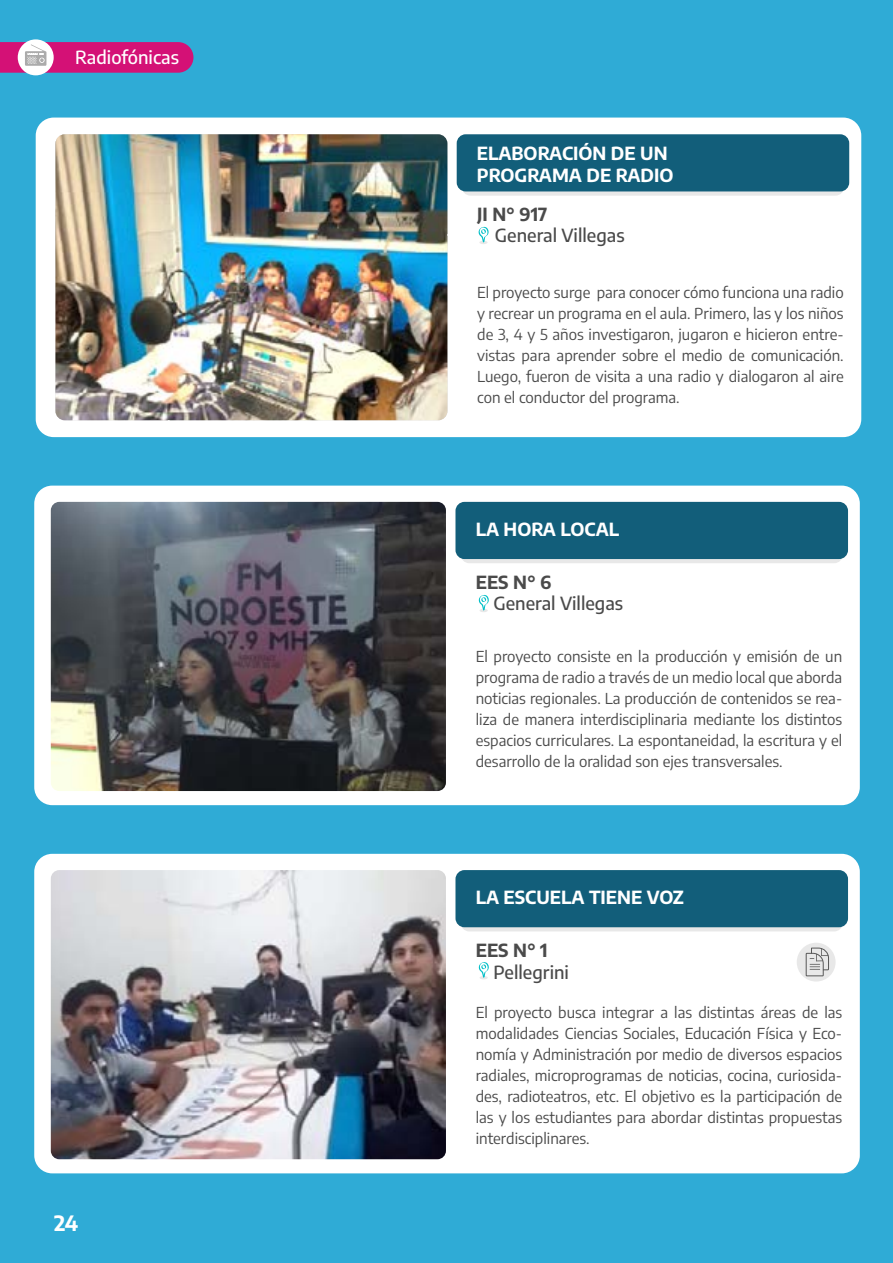
<style>
.page{position:relative;width:893px;height:1263px;background:#2fabd6}
.page>*{position:absolute;margin:0;border:0;box-sizing:border-box;transform-origin:0 0}
.t1{font:700 21px "Encode Sans";color:#fff}
.t2{font:700 18px/21.6px "Encode Sans";color:#fff}
.t3{font:500 18px "Encode Sans";color:#4a4a4a}
.t4{font:700 18px "Encode Sans";color:#4a4a4a}
.t5{font:500 18px "Encode Sans";color:#fff}
.t6{font:15px/21px "Encode Sans";color:#4a4a4a;text-align:justify}
</style>
<div class="page">
<div style="left:36px;top:118px;width:825px;height:319px;background:#fff;border-radius:18px"></div>
<img style="left:55px;top:134px;width:392px;height:286px">
<div style="left:34px;top:854px;width:826px;height:319px;background:#fff;border-radius:18px"></div>
<img style="left:51px;top:870px;width:395px;height:289px">
<div style="left:462px;top:138px;width:382px;height:58px;background:linear-gradient(to right,#e8e8e8,#e8e8e8);border-radius:9px"></div>
<div style="left:457px;top:134px;width:392px;height:57px;background:#125e7a;border-radius:9px"></div>
<div style="left:460px;top:874px;width:383px;height:57px;background:linear-gradient(to right,#e8e8e8,#e8e8e8);border-radius:9px"></div>
<div style="left:455px;top:870px;width:393px;height:57px;background:#125e7a;border-radius:9px"></div>
<svg style="left:478px;top:226px;width:11px;height:18px"></svg>
<div style="left:34px;top:486px;width:826px;height:319px;background:#fff;border-radius:18px"></div>
<img style="left:51px;top:502px;width:395px;height:289px">
<div style="left:460px;top:506px;width:383px;height:57px;background:#e8e8e8;border-radius:9px"></div>
<div style="left:455px;top:502px;width:393px;height:57px;background:#125e7a;border-radius:9px"></div>
<svg style="left:478px;top:594px;width:11px;height:18px"></svg>
<svg style="left:478px;top:962px;width:11px;height:17px"></svg>
<div style="left:797px;top:943px;width:39px;height:38px;background:#e8e8e8;border-radius:50%"></div>
<svg style="left:805px;top:947px;width:24px;height:30px"></svg>
<svg style="left:18px;top:39px;width:36px;height:36px"></svg>
<svg style="left:0;top:42px;width:193px;height:31px;background:#d2378a"></svg>
<p class="t5" style="left:75px;top:45px;width:105px">Radiofónicas</p>
<h1 class="t1" style="left:54px;top:1208px;width:26px">24</h1>
<p class="t2" style="left:477px;top:142px;width:198px">ELABORACIÓN DE UN<br>PROGRAMA DE RADIO</p>
<p class="t4" style="left:477px;top:202px;width:72px">JI N° 917</p>
<p class="t3" style="left:495px;top:223px;width:131px">General Villegas</p>
<p class="t6" style="left:477px;top:281px;width:368px">El proyecto surge para conocer cómo funciona una radio y recrear un programa en el aula. Primero, las y los niños de 3, 4 y 5 años investigaron, jugaron e hicieron entre&shy;vistas para aprender sobre el medio de comunicación.<br>Luego, fueron de visita a una radio y dialogaron al aire con el conductor del programa.</p>
<p class="t2" style="left:476px;top:518px;width:145px">LA HORA LOCAL</p>
<p class="t4" style="left:476px;top:570px;width:77px">EES N° 6</p>
<p class="t3" style="left:493px;top:591px;width:131px">General Villegas</p>
<p class="t6" style="left:476px;top:645px;width:368px">El proyecto consiste en la producción y emisión de un programa de radio a través de un medio local que aborda noticias regionales. La producción de contenidos se rea&shy;liza de manera interdisciplinaria mediante los distintos espacios curriculares. La espontaneidad, la escritura y el desarrollo de la oralidad son ejes transversales.</p>
<p class="t2" style="left:476px;top:886px;width:210px">LA ESCUELA TIENE VOZ</p>
<p class="t4" style="left:476px;top:938px;width:74px">EES N° 1</p>
<p class="t3" style="left:493px;top:959px;width:77px">Pellegrini</p>
<p class="t6" style="left:476px;top:1001px;width:368px">El proyecto busca integrar a las distintas áreas de las modalidades Ciencias Sociales, Educación Física y Eco&shy;nomía y Administración por medio de diversos espacios radiales, microprogramas de noticias, cocina, curiosida&shy;des, radioteatros, etc. El objetivo es la participación de las y los estudiantes para abordar distintas propuestas interdisciplinares.</p>
</div>
